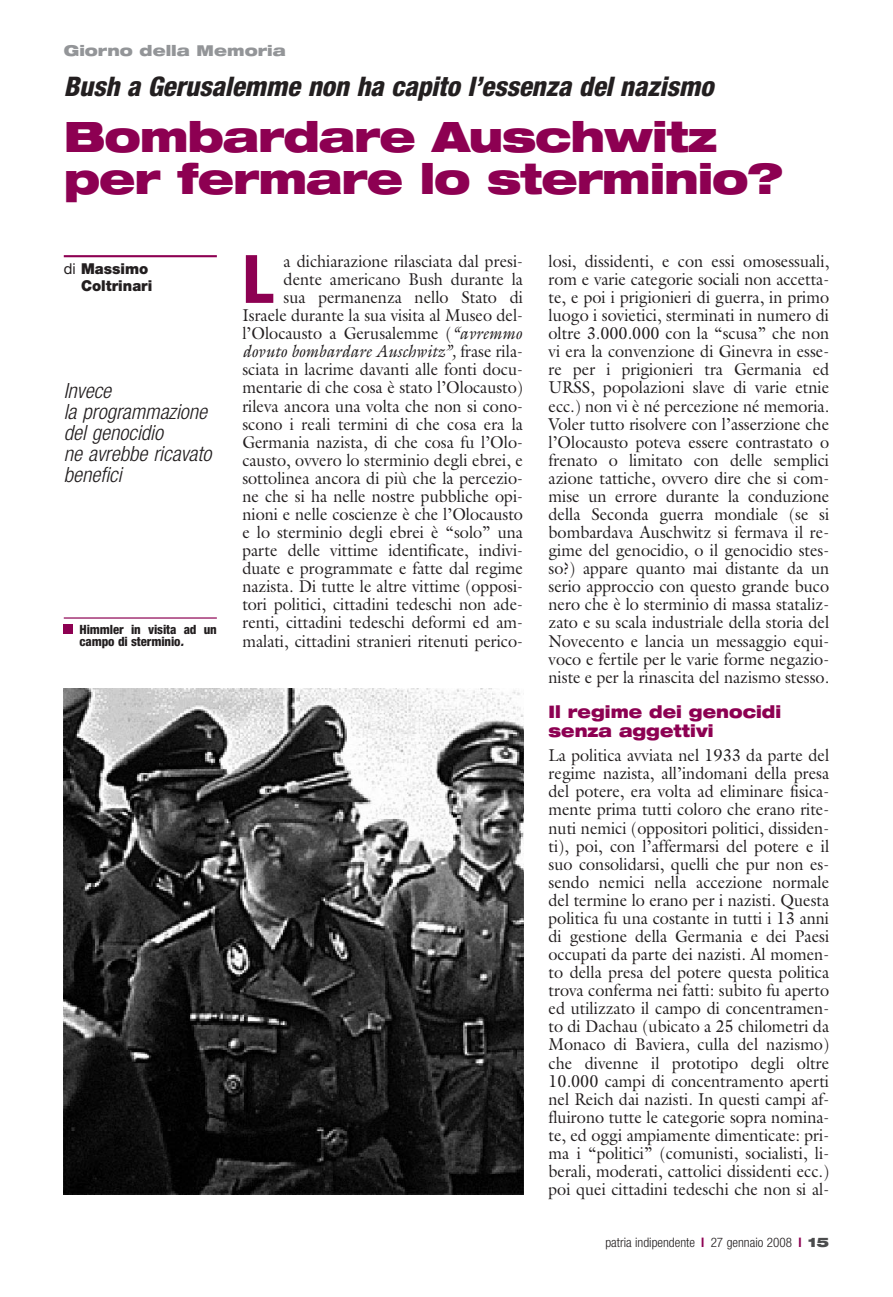
<style>
.page{position:relative;width:893px;height:1297px;background:#fff}
.page>*{position:absolute;margin:0;border:0;box-sizing:border-box;transform-origin:0 0}
.t1{font:800 condensed 66.9px "Helvetica Neue";color:#8d0052}
.t2{font:900 expanded 42px/42px "Helvetica Neue";letter-spacing:-.03em;color:#8d0052}
.t3{font:italic 800 condensed 27px "Helvetica Neue";color:#231f20}
.t4{font:italic 300 condensed 21px/21px "Helvetica Neue";color:#231f20}
.t5{font:17.25px/18.1px "Galliard";color:#231f20;text-align:justify;scale:.94 1}
.t6{font:900 expanded 17.25px/18.8px "Helvetica Neue";color:#8d0052;scale:.9 1}
.t7{font:900 15px/16.5px "Helvetica Neue";color:#231f20;text-align:right}
.t8{font:900 expanded 15px "Helvetica Neue";color:#939598}
.t9{font:300 condensed 13.2px "Helvetica Neue";color:#231f20}
.t10{font:800 condensed 12.75px/12.8px "Helvetica Neue";letter-spacing:-.01em;color:#231f20}
.s1{font-weight:400}
.s2{font-style:italic}
.s3{font-weight:700;color:#8d0052}
.s4{font-weight:900;font-stretch:expanded;color:#4b4c4d}
</style>
<div class="page">
<img style="left:64px;top:689px;width:459px;height:505px">
<hr style="left:64px;top:617px;width:153px;height:2px;background:#8d0052">
<div style="left:64px;top:624px;width:9px;height:9px;background:#8d0052"></div>
<hr style="left:64px;top:255px;width:153px;height:2px;background:#8d0052">
<p class="t8" style="left:64px;top:45px;width:223px">Giorno della Memoria</p>
<h3 class="t3" style="left:64px;top:77px;width:656px">Bush a Gerusalemme non ha capito l’essenza del nazismo</h3>
<h2 class="t2" style="left:64px;top:119px;width:721px">Bombardare Auschwitz per fermare lo sterminio?</h2>
<p class="t7" style="left:64px;top:262px;width:90px"><span class="s1">di</span> Massimo<br>Coltrinari</p>
<p class="t4" style="left:64px;top:382px;width:153px">Invece<br>la programmazione del genocidio<br>ne avrebbe ricavato benefici</p>
<p class="t10" style="left:80px;top:624px;width:139px">Himmler in visita ad un campo di sterminio<span class="s2">.</span></p>
<p class="t5" style="left:242px;top:254px;width:300px;text-align:right">a dichiarazione rilasciata dal presi&shy;dente americano Bush durante la<br>sua permanenza nello Stato di Israele durante la sua visita al Museo del&shy;l’Olocausto a Gerusalemme (<span class="s2">“avremmo dovuto bombardare Auschwitz”,</span> frase rila&shy;sciata in lacrime davanti alle fonti docu&shy;mentarie di che cosa è stato l’Olocausto) rileva ancora una volta che non si cono&shy;scono i reali termini di che cosa era la Germania nazista, di che cosa fu l’Olo&shy;causto, ovvero lo sterminio degli ebrei, e sottolinea ancora di più che la percezio&shy;ne che si ha nelle nostre pubbliche opi&shy;nioni e nelle coscienze è che l’Olocausto e lo sterminio degli ebrei è “solo” una parte delle vittime identificate, indivi&shy;duate e programmate e fatte dal regime nazista. Di tutte le altre vittime (opposi&shy;tori politici, cittadini tedeschi non ade&shy;renti, cittadini tedeschi deformi ed am&shy;malati, cittadini stranieri ritenuti perico-</p>
<h1 class="t1" style="left:242px;top:255px;width:32px">L</h1>
<p class="t5" style="left:549px;top:254px;width:300px">losi, dissidenti, e con essi omosessuali, rom e varie categorie sociali non accetta&shy;te, e poi i prigionieri di guerra, in primo luogo i sovietici, sterminati in numero di oltre 3.000.000 con la “scusa” che non vi era la convenzione di Ginevra in esse&shy;re per i prigionieri tra Germania ed URSS, popolazioni slave di varie etnie ecc.) non vi è né percezione né memoria.<br>Voler tutto risolvere con l’asserzione che l’Olocausto poteva essere contrastato o frenato o limitato con delle semplici azione tattiche, ovvero dire che si com&shy;mise un errore durante la conduzione della Seconda guerra mondiale (se si bombardava Auschwitz si fermava il re&shy;gime del genocidio, o il genocidio stes&shy;so?) appare quanto mai distante da un serio approccio con questo grande buco nero che è lo sterminio di massa stataliz&shy;zato e su scala industriale della storia del Novecento e lancia un messaggio equi&shy;voco e fertile per le varie forme negazio&shy;niste e per la rinascita del nazismo stesso.</p>
<p class="t6" style="left:549px;top:704px;width:260px">Il regime dei genocidi senza aggettivi</p>
<p class="t5" style="left:549px;top:748px;width:300px">La politica avviata nel 1933 da parte del regime nazista, all’indomani della presa del potere, era volta ad eliminare fisica&shy;mente prima tutti coloro che erano rite&shy;nuti nemici (oppositori politici, dissiden&shy;ti), poi, con l’affermarsi del potere e il suo consolidarsi, quelli che pur non es&shy;sendo nemici nella accezione normale del termine lo erano per i nazisti. Questa politica fu una costante in tutti i 13 anni di gestione della Germania e dei Paesi occupati da parte dei nazisti. Al momen&shy;to della presa del potere questa politica trova conferma nei fatti: subito fu aperto ed utilizzato il campo di concentramen&shy;to di Dachau (ubicato a 25 chilometri da Monaco di Baviera, culla del nazismo) che divenne il prototipo degli oltre 10.000 campi di concentramento aperti nel Reich dai nazisti. In questi campi af&shy;fluirono tutte le categorie sopra nomina&shy;te, ed oggi ampiamente dimenticate: pri&shy;ma i “politici” (comunisti, socialisti, li&shy;berali, moderati, cattolici dissidenti ecc.) poi quei cittadini tedeschi che non si al-</p>
<p class="t9" style="left:605px;top:1238px;width:225px">patria indipendente <span class="s3">l</span> 27 gennaio 2008 <span class="s3">l</span> <span class="s4">15</span></p>
</div>
